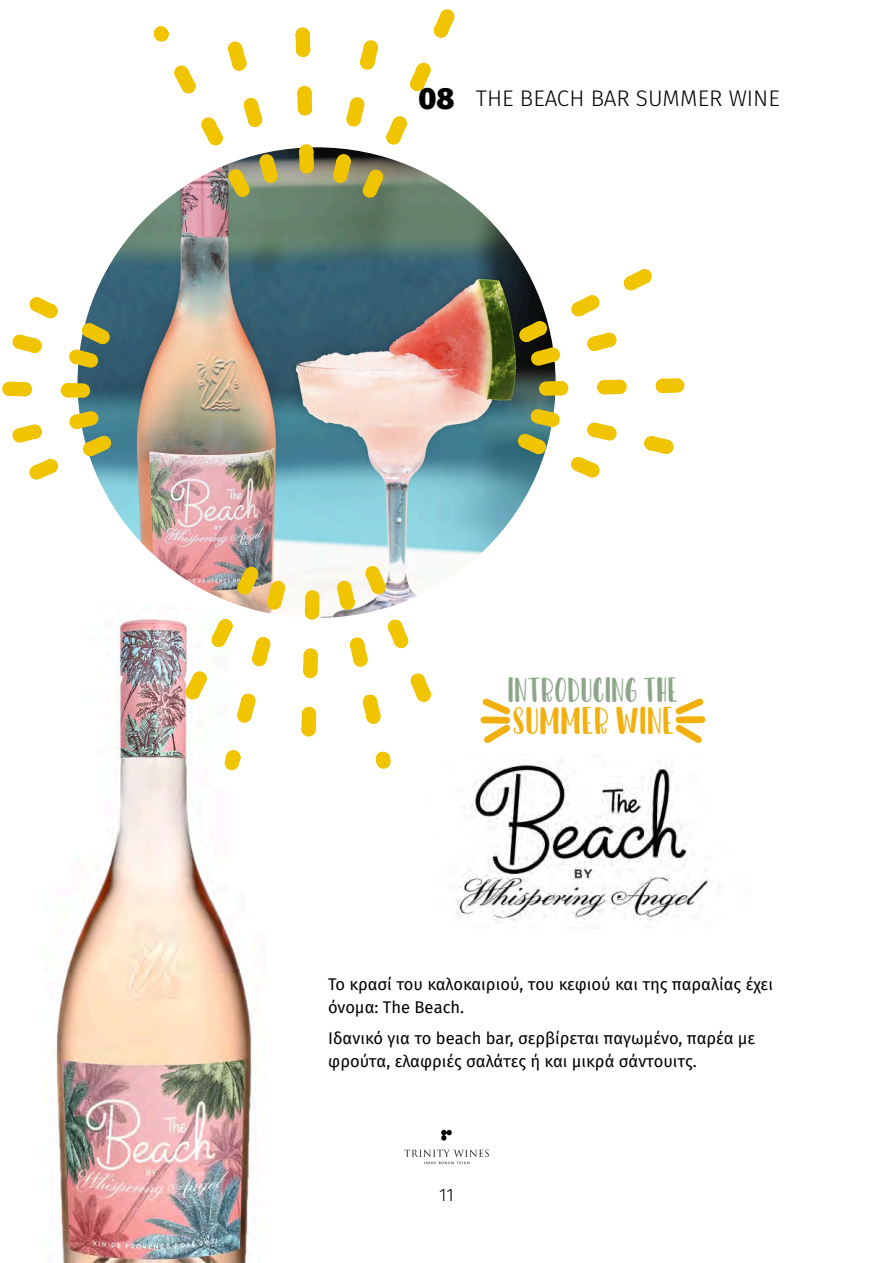
<style>
.page{position:relative;width:893px;height:1263px;background:#fff}
.page>*{position:absolute;margin:0;border:0;box-sizing:border-box;transform-origin:0 0}
.t1{font:38.7px "Dear Sunshine";color:#f2af0d;scale:1.07 1}
.t2{font:35.1px "Dear Sunshine";color:#8da589}
.t3{font:800 30px "Fira Sans";color:#000}
.t4{font:300 22.5px "Fira Sans";color:#000}
.t5{font:300 18px "Fira Sans";color:#000}
.t6{font:16.5px "Fira Sans";color:#000}
</style>
<div class="page">
<img style="left:56px;top:618px;width:196px;height:645px">
<img style="left:404px;top:1129px;width:85px;height:36px">
<img style="left:78px;top:147px;width:478px;height:471px;border-radius:50%">
<svg style="left:506px;top:255px;width:179px;height:251px"></svg>
<svg style="left:2px;top:266px;width:121px;height:242px"></svg>
<svg style="left:163px;top:554px;width:296px;height:227px"></svg>
<img style="left:417px;top:755px;width:296px;height:174px">
<svg style="left:153px;top:9px;width:315px;height:201px"></svg>
<svg style="left:480px;top:698px;width:31px;height:46px"></svg>
<svg style="left:675px;top:698px;width:31px;height:46px"></svg>
<p class="t3" style="left:419px;top:81px;width:38px">08</p>
<p class="t4" style="left:476px;top:85px;width:306px">ΤΗΕ BEACH BAR SUMMER WINE</p>
<p class="t2" style="left:508px;top:669px;width:172px">INTRODUCING THE</p>
<p class="t1" style="left:512px;top:698px;width:153px">SUMMER WINE</p>
<p class="t6" style="left:328px;top:975px;width:446px">Το κρασί του καλοκαιριού, του κεφιού και της παραλίας έχει</p>
<p class="t6" style="left:328px;top:997px;width:137px">όνομα: The Beach.</p>
<p class="t6" style="left:328px;top:1029px;width:429px">Ιδανικό για το beach bar, σερβίρεται παγωμένο, παρέα με</p>
<p class="t6" style="left:328px;top:1051px;width:370px">φρούτα, ελαφριές σαλάτες ή και μικρά σάντουιτς.</p>
<p class="t5" style="left:439px;top:1184px;width:16px">11</p>
</div>
